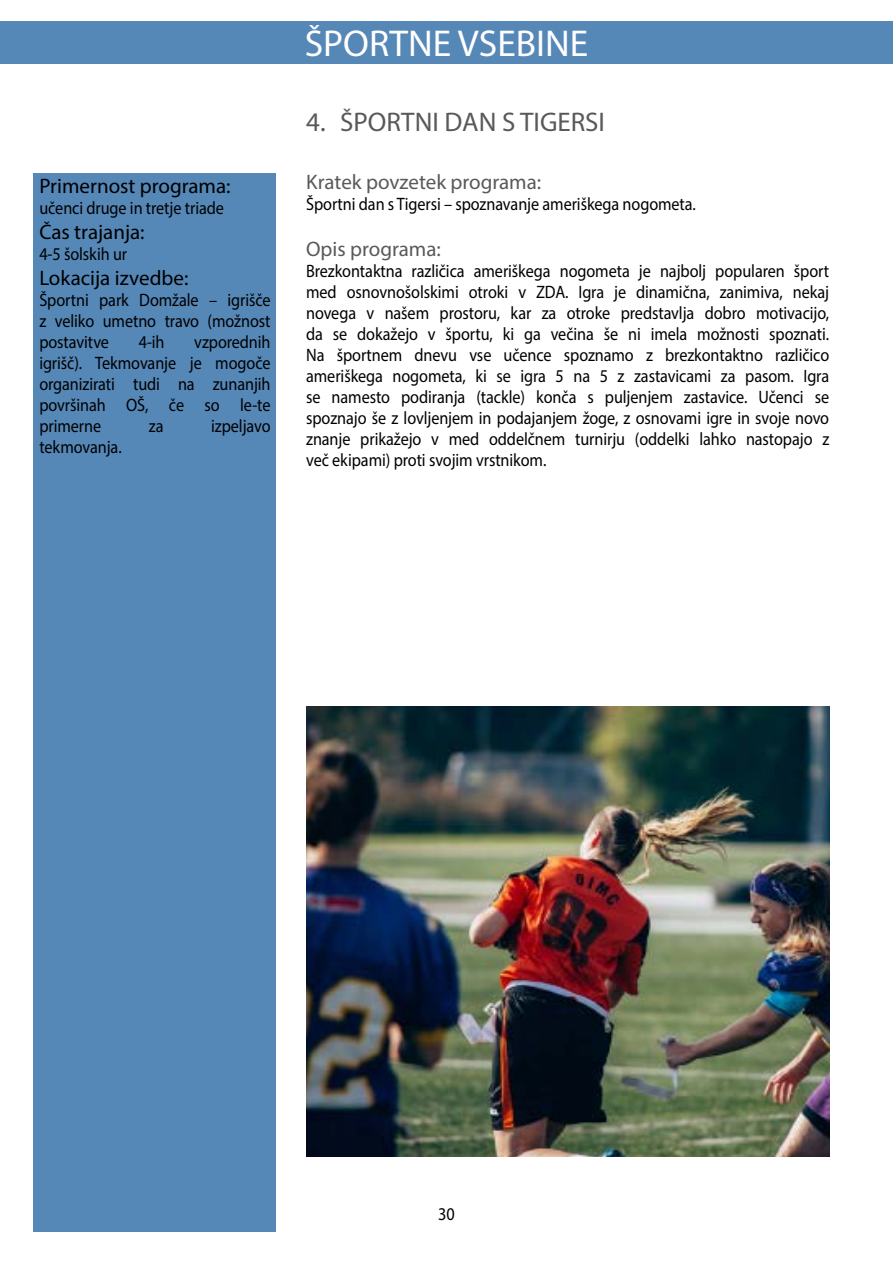
<style>
.page{position:relative;width:893px;height:1263px;background:#fff}
.page>*{position:absolute;margin:0;border:0;box-sizing:border-box;transform-origin:0 0}
.t1{font:37.5px "Myriad Pro";color:#fff}
.t2{font:27px "Myriad Pro";color:#58595b}
.t3{font:21px "Myriad Pro";color:#000}
.t4{font:21px "Myriad Pro";color:#58595b}
.t5{font:18px/21px "Myriad Pro";letter-spacing:-.005em;color:#000;text-align:justify;scale:.9 1}
</style>
<div class="page">
<div style="left:0;top:21px;width:893px;height:43px;background:#5587b7"></div>
<div style="left:34px;top:173px;width:242px;height:1058px;background:#5587b7"></div>
<img style="left:306px;top:707px;width:523px;height:450px">
<p class="t3" style="left:39px;top:173px;width:193px">Primernost programa:</p>
<p class="t5" style="left:39px;top:197px;width:207px">učenci druge in tretje triade</p>
<p class="t3" style="left:39px;top:219px;width:107px">Čas trajanja:</p>
<p class="t5" style="left:39px;top:243px;width:99px">4-5 šolskih ur</p>
<p class="t3" style="left:39px;top:265px;width:150px">Lokacija izvedbe:</p>
<p class="t5" style="left:39px;top:289px;width:258px">Športni park Domžale – igrišče z veliko umetno travo (možnost postavitve</p>
<p class="t5" style="left:39px;top:331px;width:258px;text-indent:155px">vzporednih igrišč). Tekmovanje je mogoče organizirati tudi na zunanjih površinah OŠ, če so le-te primerne</p>
<p class="t5" style="left:139px;top:331px;width:30px">4-ih</p>
<p class="t5" style="left:149px;top:415px;width:18px">za</p>
<p class="t5" style="left:211px;top:415px;width:67px">izpeljavo</p>
<p class="t5" style="left:39px;top:436px;width:93px">tekmovanja.</p>
<h1 class="t1" style="left:305px;top:20px;width:285px">ŠPORTNE VSEBINE</h1>
<h2 class="t2" style="left:306px;top:106px;width:300px">4. ŠPORTNI DAN S TIGERSI</h2>
<p class="t4" style="left:306px;top:169px;width:237px">Kratek povzetek programa:</p>
<p class="t5" style="left:306px;top:193px;width:435px">Športni dan s Tigersi – spoznavanje ameriškega nogometa.</p>
<p class="t4" style="left:306px;top:236px;width:136px">Opis programa:</p>
<p class="t5" style="left:306px;top:260px;width:583px">Brezkontaktna različica ameriškega nogometa je najbolj popularen šport med osnovnošolskimi otroki v ZDA. Igra je dinamična, zanimiva, nekaj novega v našem prostoru, kar za otroke predstavlja dobro motivacijo, da se dokažejo v športu, ki ga večina še ni imela možnosti spoznati.<br>Na športnem dnevu vse učence spoznamo z brezkontaktno različico ameriškega nogometa, ki se igra 5 na 5 z zastavicami za pasom. Igra se namesto podiranja (tackle) konča s puljenjem zastavice. Učenci se spoznajo še z lovljenjem in podajanjem žoge, z osnovami igre in svoje novo znanje prikažejo v med oddelčnem turnirju (oddelki lahko nastopajo z več ekipami) proti svojim vrstnikom.</p>
<p class="t5" style="left:438px;top:1203px;width:20px">30</p>
</div>
